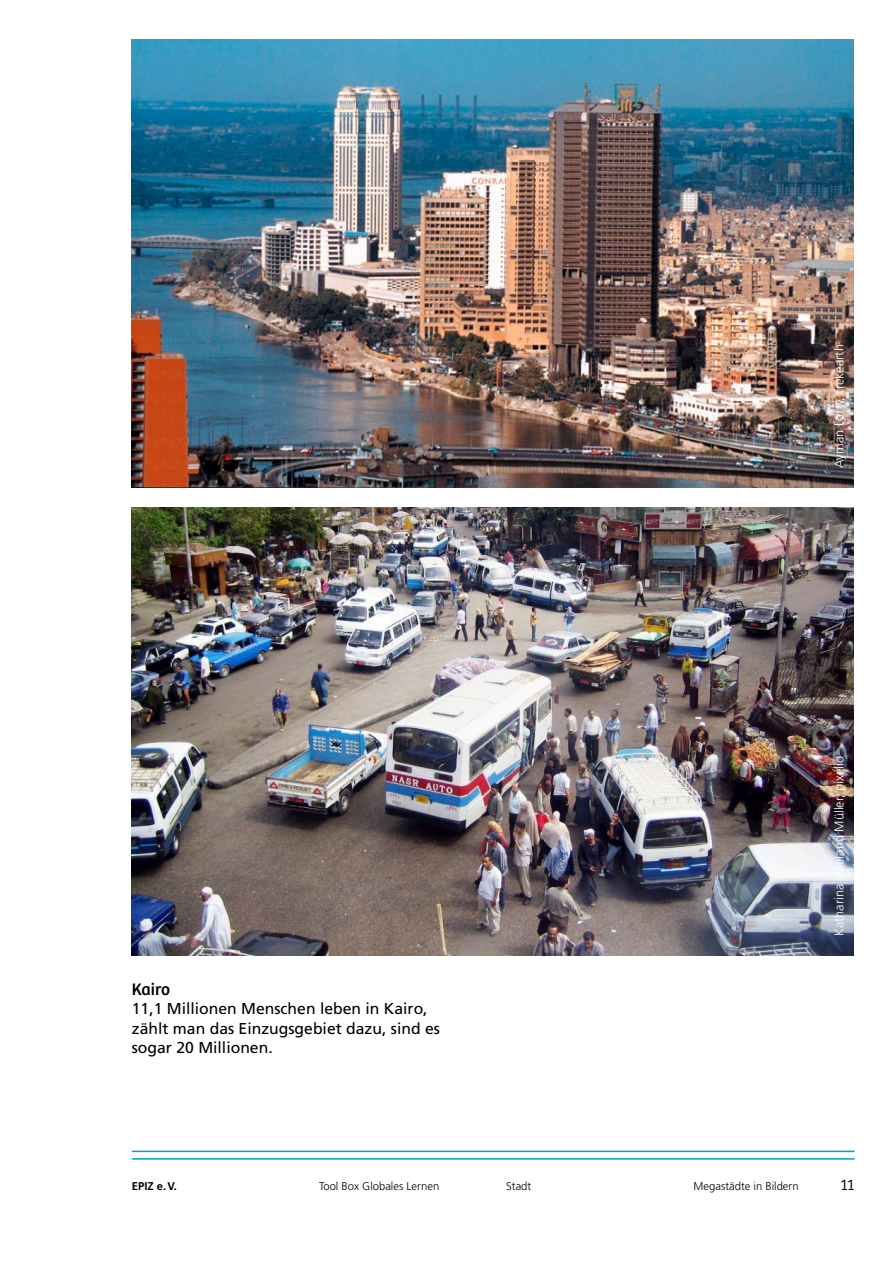
<style>
.page{position:relative;width:893px;height:1263px;background:#fff}
.page>*{position:absolute;margin:0;border:0;box-sizing:border-box;transform-origin:0 0}
.t1{font:17.25px "Bree";letter-spacing:-.01em;color:#000}
.t2{font:15.75px/19.5px "Frutiger";color:#000}
.t3{font:300 15.75px "Bree";color:#000}
.t4{font:300 12.75px "Frutiger";color:#fff}
.t5{font:300 11.25px "Frutiger";color:#000}
.t6{font:700 11.25px "Frutiger";color:#000}
</style>
<div class="page">
<hr style="left:132px;top:1158px;width:723px;height:1px;background:#009cd2">
<hr style="left:132px;top:1150px;width:723px;height:2px;background:#009cd2">
<img style="left:132px;top:507px;width:722px;height:449px">
<img style="left:132px;top:39px;width:722px;height:448px">
<p class="t4" style="left:832px;top:468px;width:125px;rotate:-90deg">Ayman Lofty, trekearth</p>
<p class="t1" style="left:132px;top:978px;width:40px">Kairo</p>
<p class="t2" style="left:132px;top:999px;width:310px">11,1 Millionen Menschen leben in Kairo, zählt man das Einzugsgebiet dazu, sind es sogar 20 Millionen.</p>
<p class="t4" style="left:832px;top:936px;width:181px;rotate:-90deg">Katharina Wieland Müller, pixelio</p>
<p class="t6" style="left:132px;top:1179px;width:46px">EPIZ e.V.</p>
<p class="t5" style="left:319px;top:1179px;width:122px">Tool Box Globales Lernen</p>
<p class="t5" style="left:506px;top:1179px;width:26px">Stadt</p>
<p class="t3" style="left:841px;top:1175px;width:15px">11</p>
<p class="t5" style="left:693px;top:1179px;width:107px">Megastädte in Bildern</p>
</div>
